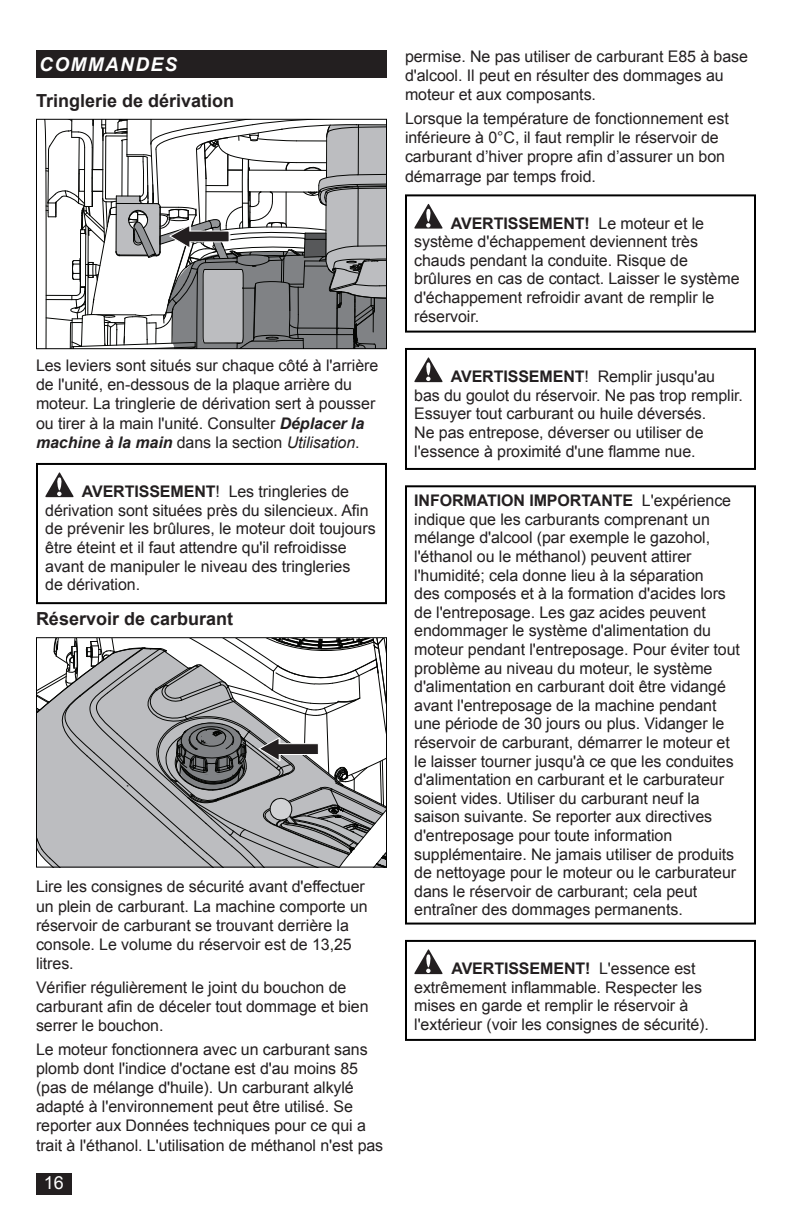
<style>
.page{position:relative;width:792px;height:1224px;background:#fff}
.page>*{position:absolute;margin:0;border:0;box-sizing:border-box;transform-origin:0 0}
.t1{font:italic 700 19px "Arial";letter-spacing:.075em;color:#fff}
.Head_9_FR{font:700 18px "Arial";color:#231f20}
.t2{font:18px "Arial";color:#fff}
.Warning_FR{font:16px/18.6px "Arial";letter-spacing:-.005em;color:#231f20}
.Body_Text_FR{font:16px/19.2px "Arial";letter-spacing:-.005em;color:#231f20}
.s1{font-weight:700;font-style:italic}
.s2{font-style:italic}
.s3{font-weight:700}
</style>
<div class="page">
<svg style="left:36px;top:119px;width:350px;height:230px"></svg>
<svg style="left:36px;top:638px;width:350px;height:229px"></svg>
<div style="left:36px;top:1174px;width:35px;height:21px;background:#231f20"></div>
<div style="left:36px;top:50px;width:351px;height:28px;background:#231f20"></div>
<svg style="left:45px;top:472px;width:29px;height:25px"></svg>
<div style="left:36px;top:463px;width:351px;height:141px;border:2px solid #000"></div>
<svg style="left:414px;top:949px;width:29px;height:25px"></svg>
<div style="left:405px;top:940px;width:351px;height:101px;border:2px solid #000"></div>
<div style="left:405px;top:485px;width:351px;height:440px;border:2px solid #000"></div>
<svg style="left:414px;top:204px;width:29px;height:25px"></svg>
<div style="left:405px;top:194px;width:351px;height:139px;border:2px solid #000"></div>
<svg style="left:414px;top:357px;width:29px;height:25px"></svg>
<div style="left:405px;top:348px;width:351px;height:122px;border:2px solid #000"></div>
<p class="t1" style="left:39px;top:52px;width:140px">COMMANDES</p>
<p class="Head_9_FR" style="left:36px;top:88px;width:200px">Tringlerie de dérivation</p>
<p class="Body_Text_FR" style="left:36px;top:356px;width:344px">Les leviers sont situés sur chaque côté à l'arrière de l'unité, en-dessous de la plaque arrière du moteur. La tringlerie de dérivation sert à pousser ou tirer à la main l'unité. Consulter <span class="s1">Déplacer la machine à la main</span> dans la section <span class="s2">Utilisation</span>.</p>
<p class="Warning_FR" style="left:45px;top:482px;width:332px;text-indent:37px"><span class="s3">AVERTISSEMENT</span>! Les tringleries de dérivation sont situées près du silencieux. Afin de prévenir les brûlures, le moteur doit toujours être éteint et il faut attendre qu'il refroidisse avant de manipuler le niveau des tringleries<br>de dérivation.</p>
<p class="Head_9_FR" style="left:36px;top:607px;width:199px">Réservoir de carburant</p>
<p class="Body_Text_FR" style="left:36px;top:877px;width:333px">Lire les consignes de sécurité avant d'effectuer un plein de carburant. La machine comporte un réservoir de carburant se trouvant derrière la console. Le volume du réservoir est de 13,25 litres.</p>
<p class="Body_Text_FR" style="left:36px;top:978px;width:334px">Vérifier régulièrement le joint du bouchon de carburant afin de déceler tout dommage et bien serrer le bouchon.</p>
<p class="Body_Text_FR" style="left:36px;top:1040px;width:349px">Le moteur fonctionnera avec un carburant sans plomb dont l'indice d'octane est d'au moins 85 (pas de mélange d'huile). Un carburant alkylé adapté à l'environnement peut être utilisé. Se reporter aux Données techniques pour ce qui a trait à l'éthanol. L'utilisation de méthanol n'est pas</p>
<p class="t2" style="left:44px;top:1171px;width:22px">16</p>
<p class="Body_Text_FR" style="left:405px;top:47px;width:345px">permise. Ne pas utiliser de carburant E85 à base d'alcool. Il peut en résulter des dommages au moteur et aux composants.</p>
<p class="Body_Text_FR" style="left:405px;top:109px;width:325px">Lorsque la température de fonctionnement est inférieure à 0°C, il faut remplir le réservoir de carburant d’hiver propre afin d’assurer un bon démarrage par temps froid.</p>
<p class="Warning_FR" style="left:414px;top:214px;width:327px;text-indent:37px"><span class="s3">AVERTISSEMENT!</span> Le moteur et le système d'échappement deviennent très chauds pendant la conduite. Risque de brûlures en cas de contact. Laisser le système d'échappement refroidir avant de remplir le réservoir.</p>
<p class="Warning_FR" style="left:414px;top:367px;width:330px;text-indent:37px"><span class="s3">AVERTISSEMENT</span>! Remplir jusqu'au bas du goulot du réservoir. Ne pas trop remplir.<br>Essuyer tout carburant ou huile déversés.<br>Ne pas entrepose, déverser ou utiliser de l'essence à proximité d'une flamme nue.</p>
<p class="Warning_FR" style="left:414px;top:491px;width:327px"><span class="s3">INFORMATION IMPORTANTE</span> L'expérience indique que les carburants comprenant un mélange d'alcool (par exemple le gazohol, l'éthanol ou le méthanol) peuvent attirer l'humidité; cela donne lieu à la séparation<br>des composés et à la formation d'acides lors de l'entreposage. Les gaz acides peuvent endommager le système d'alimentation du moteur pendant l'entreposage. Pour éviter tout problème au niveau du moteur, le système d'alimentation en carburant doit être vidangé avant l'entreposage de la machine pendant une période de 30 jours ou plus. Vidanger le réservoir de carburant, démarrer le moteur et le laisser tourner jusqu'à ce que les conduites d'alimentation en carburant et le carburateur soient vides. Utiliser du carburant neuf la saison suivante. Se reporter aux directives d'entreposage pour toute information supplémentaire. Ne jamais utiliser de produits de nettoyage pour le moteur ou le carburateur dans le réservoir de carburant; cela peut entraîner des dommages permanents.</p>
<p class="Warning_FR" style="left:414px;top:959px;width:296px;text-indent:37px"><span class="s3">AVERTISSEMENT!</span> L'essence est extrêmement inflammable. Respecter les mises en garde et remplir le réservoir à l'extérieur (voir les consignes de sécurité).</p>
</div>
